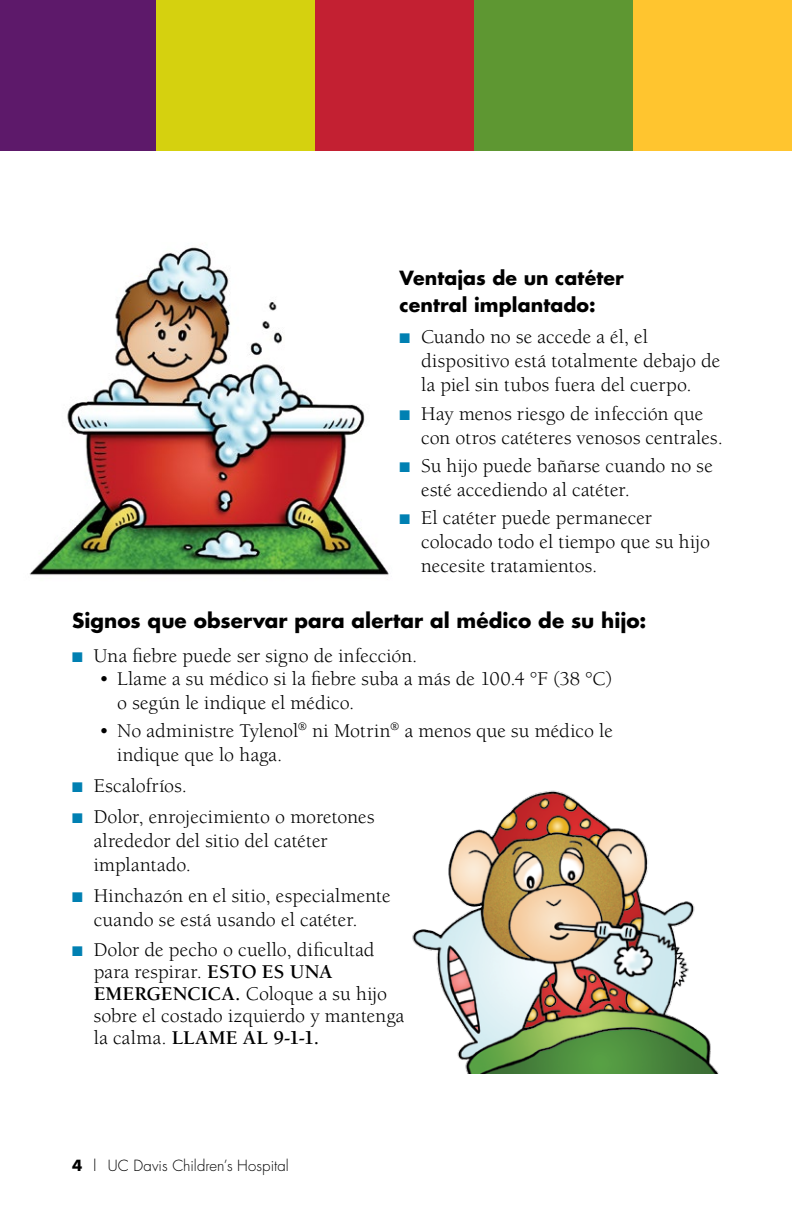
<style>
.page{position:relative;width:792px;height:1224px;background:#fff}
.page>*{position:absolute;margin:0;border:0;box-sizing:border-box;transform-origin:0 0}
.t1{font:20px/24px "Berkeley";letter-spacing:.005em;color:#000}
.Subhead{font:700 20px "Futura";color:#000}
.Subhead-2{font:700 19px "Futura";letter-spacing:.005em;color:#000}
.t2{font:300 15px "Futura";color:#000}
.s1{color:#0080b2}
.s2{font-weight:700}
</style>
<div class="page">
<img style="left:412px;top:790px;width:307px;height:284px">
<img style="left:29px;top:247px;width:360px;height:329px">
<div style="left:0;top:0;width:156px;height:151px;background:#5d196a"></div>
<div style="left:156px;top:0;width:159px;height:151px;background:#d5d10f"></div>
<div style="left:315px;top:0;width:159px;height:151px;background:#c32032"></div>
<div style="left:474px;top:0;width:159px;height:151px;background:#5e9732"></div>
<div style="left:633px;top:0;width:159px;height:151px;background:#ffc52f"></div>
<p class="Subhead-2" style="left:400px;top:265px;width:226px">Ventajas de un catéter</p>
<p class="Subhead-2" style="left:400px;top:292px;width:197px">central implantado:</p>
<p class="t1" style="left:421px;top:325px;width:301px;text-indent:-22px"><span class="s1">■</span> Cuando no se accede a él, el dispositivo está totalmente debajo de la piel sin tubos fuera del cuerpo.</p>
<p class="t1" style="left:421px;top:402px;width:303px;text-indent:-22px"><span class="s1">■</span> Hay menos riesgo de infección que con otros catéteres venosos centrales.</p>
<p class="t1" style="left:421px;top:454px;width:293px;text-indent:-22px"><span class="s1">■</span> Su hijo puede bañarse cuando no se esté accediendo al catéter.</p>
<p class="t1" style="left:421px;top:506px;width:290px;text-indent:-22px"><span class="s1">■</span> El catéter puede permanecer colocado todo el tiempo que su hijo necesite tratamientos.</p>
<p class="Subhead" style="left:72px;top:607px;width:576px">Signos que observar para alertar al médico de su hijo:</p>
<p class="t1" style="left:72px;top:644px;width:347px"><span class="s1">■</span> Una fiebre puede ser signo de infección.</p>
<p class="t1" style="left:117px;top:667px;width:496px;text-indent:-18px">• Llame a su médico si la fiebre suba a más de 100.4 °F (38 °C) o según le indique el médico.</p>
<p class="t1" style="left:117px;top:719px;width:497px;text-indent:-18px">• No administre Tylenol<sup>®</sup> ni Motrin<sup>®</sup> a menos que su médico le indique que lo haga.</p>
<p class="t1" style="left:72px;top:774px;width:116px"><span class="s1">■</span> Escalofríos.</p>
<p class="t1" style="left:94px;top:805px;width:282px;text-indent:-22px"><span class="s1">■</span> Dolor, enrojecimiento o moretones alrededor del sitio del catéter implantado.</p>
<p class="t1" style="left:72px;top:885px;width:320px;text-align:center"><span class="s1">■</span> Hinchazón en el sitio, especialmente cuando se está usando el catéter.</p>
<p class="t1" style="left:94px;top:939px;width:312px;line-height:22px;text-indent:-22px"><span class="s1">■</span> Dolor de pecho o cuello, dificultad para respirar. <span class="s2">ESTO ES UNA<br>EMERGENCICA.</span> Coloque a su hijo sobre el costado izquierdo y mantenga la calma. <span class="s2">LLAME AL 9-1-1.</span></p>
<p class="t2" style="left:72px;top:1156px;width:218px"><span class="s2">4</span> | UC Davis Children’s Hospital</p>
</div>
